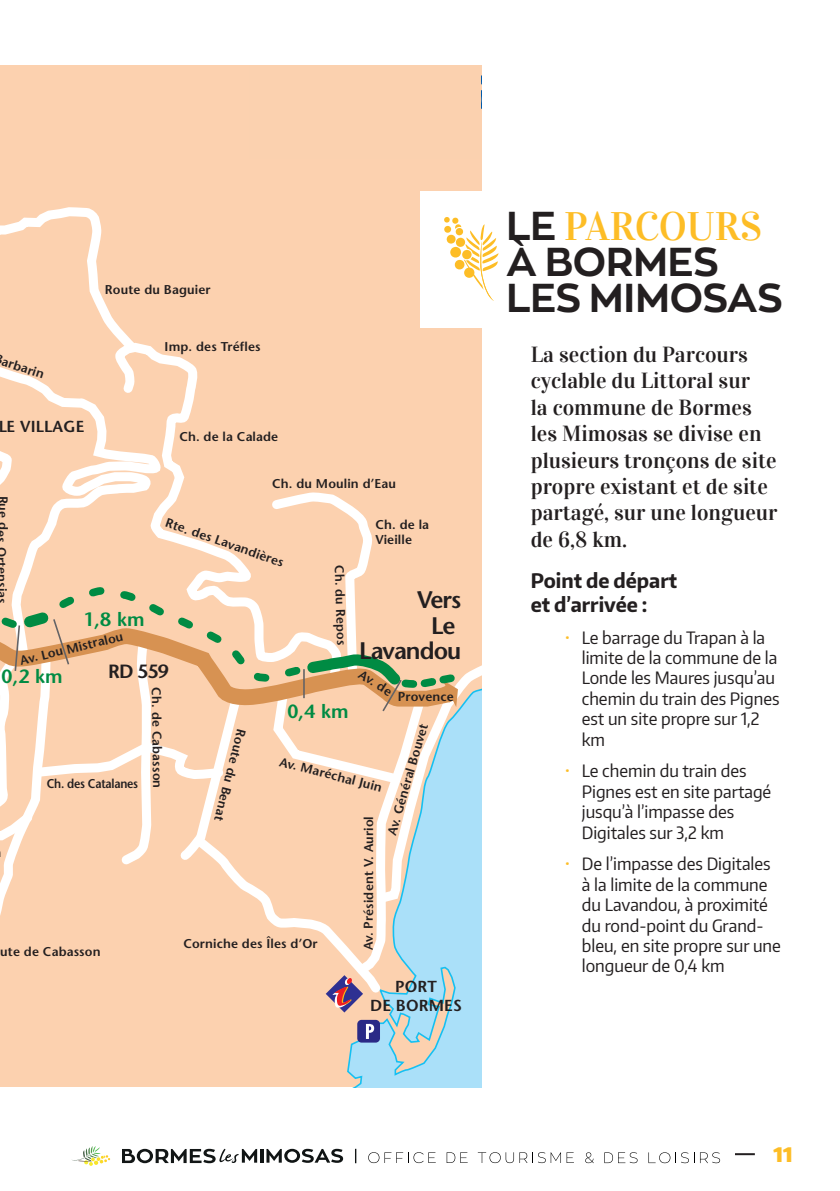
<style>
.page{position:relative;width:840px;height:1191px;background:#fff}
.page>*{position:absolute;margin:0;border:0;box-sizing:border-box;transform-origin:0 0}
.t1{font:700 40px/36px "Zona Pro";color:#231f20}
.t2{font:40px "Vidaloka";letter-spacing:-.005em;color:#fdbd26}
.t3{font:600 24px/25.6px "Stone Sans";letter-spacing:-.04em;color:#231f20;text-align:right}
.t4{font:22px/26.4px "Vidaloka";color:#231f20}
.t5{font:700 20px/24px "Encode Sans Narrow";color:#231f20}
.t6{font:900 20px "Encode Sans Narrow";color:#fdbd26}
.t7{font:600 19.2px "Stone Sans";color:#008b43}
.t8{font:600 19.2px "Stone Sans";color:#231f20}
.t9{font:17px/20.4px "Encode Sans Narrow";color:#231f20}
.t10{font:600 16px/19.2px "Stone Sans";letter-spacing:.01em;color:#231f20;text-align:center}
.t11{font:600 12.8px/15.2px "Stone Sans";letter-spacing:.01em;color:#231f20}
.t12{font:600 12.8px "Stone Sans";letter-spacing:-.02em;color:#231f20;scale:.9 1}
.s1{font-family:"Zona Pro";font-weight:700;color:#231f20}
.s2{color:#fdbd26}
</style>
<div class="page">
<hr style="left:734px;top:1153px;width:20px;height:2px;background:#231f20">
<svg style="left:355px;top:1148px;width:1px;height:15px"></svg>
<svg style="left:122px;top:1148px;width:221px;height:15px"></svg>
<svg style="left:368px;top:1152px;width:67px;height:11px"></svg>
<svg style="left:446px;top:1152px;width:21px;height:11px"></svg>
<svg style="left:477px;top:1152px;width:36px;height:11px"></svg>
<svg style="left:519px;top:1152px;width:41px;height:11px"></svg>
<svg style="left:566px;top:1152px;width:7px;height:11px"></svg>
<svg style="left:585px;top:1152px;width:8px;height:11px"></svg>
<svg style="left:604px;top:1152px;width:33px;height:11px"></svg>
<svg style="left:648px;top:1152px;width:71px;height:11px"></svg>
<svg style="left:72px;top:1146px;width:38px;height:20px"></svg>
<div style="left:0;top:65px;width:480px;height:1022px;background:#fcd1af"></div>
<svg style="left:0;top:207px;width:128px;height:130px"></svg>
<svg style="left:0;top:337px;width:480px;height:750px"></svg>
<div style="left:420px;top:191px;width:374px;height:136px;background:#fff"></div>
<svg style="left:444px;top:217px;width:54px;height:84px"></svg>
<p class="t11" style="left:105px;top:281px;width:107px">Route du Baguier</p>
<p class="t11" style="left:4px;top:353px;width:45px;rotate:18deg">arbarin</p>
<p class="t11" style="left:164px;top:338px;width:97px">Imp. des Tréfles</p>
<p class="t10" style="left:-2px;top:416px;width:88px">LE VILLAGE</p>
<p class="t11" style="left:179px;top:429px;width:100px">Ch. de la Calade</p>
<p class="t11" style="left:272px;top:476px;width:125px">Ch. du Moulin d’Eau</p>
<p class="t11" style="left:375px;top:516px;width:55px">Ch. de la<br>Vieille</p>
<p class="t11" style="left:10px;top:495px;width:110px;rotate:90deg">Rue des Ortensias</p>
<p class="t11" style="left:168px;top:515px;width:126px;rotate:19deg">Rte. des Lavandières</p>
<p class="t11" style="left:346px;top:564px;width:82px;rotate:88deg">C h. du Repos</p>
<h2 class="t3" style="left:359px;top:586px;width:104px">Vers<br>Le<br>Lavandou</h2>
<p class="t7" style="left:83px;top:607px;width:63px">1,8 km</p>
<p class="t11" style="left:18px;top:652px;width:107px;rotate:-13deg">Av.Lou Mistralou</p>
<p class="t8" style="left:108px;top:659px;width:62px">RD 559</p>
<p class="t7" style="left:2px;top:664px;width:63px">0,2 km</p>
<p class="t11" style="left:364px;top:666px;width:38px;rotate:33deg">Av. de</p>
<p class="t11" style="left:164px;top:687px;width:102px;rotate:89deg">C h.de C abasson</p>
<p class="t11" style="left:397px;top:688px;width:57px">Provence</p>
<p class="t7" style="left:287px;top:700px;width:63px">0,4 km</p>
<p class="t11" style="left:249px;top:731px;width:96px;rotate:104deg">Route du Benat</p>
<p class="t11" style="left:384px;top:833px;width:117px;rotate:-74deg">Av. G énéral Bouvet</p>
<p class="t11" style="left:281px;top:754px;width:107px;rotate:14deg">Av.Maréchal Juin</p>
<p class="t12" style="left:47px;top:775px;width:103px">Ch. des Catalanes</p>
<p class="t11" style="left:360px;top:950px;width:136px;rotate:-90deg">Av. Président V. Auriol</p>
<p class="t11" style="left:183px;top:936px;width:136px">Corniche des Îles d’Or</p>
<p class="t11" style="left:0;top:944px;width:102px">ute de Cabasson</p>
<p class="t10" style="left:370px;top:976px;width:93px">PORT<br>DE BORMES</p>
<h1 class="t2" style="left:506px;top:203px;width:257px"><span class="s1">LE</span> PARCOURS</h1>
<h1 class="t1" style="left:506px;top:244px;width:277px">À BORMES<br>LES MIMOSAS</h1>
<p class="t4" style="left:530px;top:341px;width:248px">La section du Parcours cyclable du Littoral sur<br>la commune de Bormes les Mimosas se divise en plusieurs tronçons de site propre existant et de site partagé, sur une longueur de 6,8 km.</p>
<p class="t5" style="left:530px;top:567px;width:148px">Point de départ et d’arrivée :</p>
<p class="t9" style="left:581px;top:626px;width:199px;text-indent:-17px"><span class="s2">•</span> Le barrage du Trapan à la limite de la commune de la<br>Londe les Maures jusqu’au chemin du train des Pignes est un site propre sur 1,2 km</p>
<p class="t9" style="left:581px;top:760px;width:191px;text-indent:-17px"><span class="s2">•</span> Le chemin du train des<br>Pignes est en site partagé jusqu’à l’impasse des<br>Digitales sur 3,2 km</p>
<p class="t9" style="left:581px;top:853px;width:200px;text-indent:-17px"><span class="s2">•</span> De l’impasse des Digitales à la limite de la commune du Lavandou, à proximité du rond-point du Grand&shy;bleu, en site propre sur une longueur de 0,4 km</p>
<p class="t6" style="left:773px;top:1141px;width:21px">11</p>
</div>
